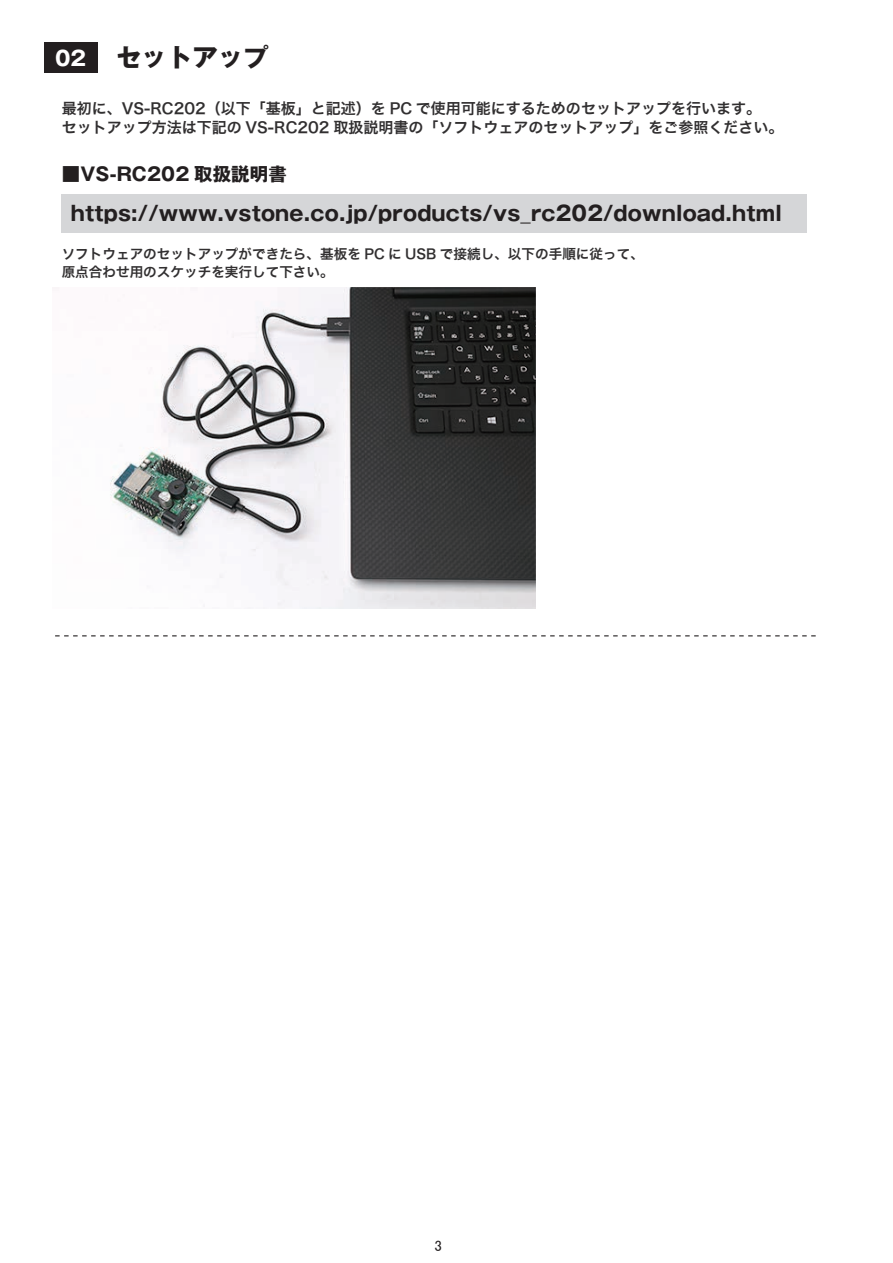
<style>
.page{position:relative;width:893px;height:1263px;background:#fff}
.page>*{position:absolute;margin:0;border:0;box-sizing:border-box;transform-origin:0 0}
.t1{font:700 25.5px "Gothic MB101 Pro";color:#231f20}
.t2{font:700 20.55px "Gothic MB101 Pro";letter-spacing:.01em;color:#231f20}
.t3{font:700 18.45px "Gothic MB101 Pro";letter-spacing:.01em;color:#231f20}
.t4{font:15px/18.3px "Hiragino Kaku W6 90 msp RKSJ H";color:#312f30}
.t5{font:15px "MS P Gothic";color:#231f20}
.t6{font:13.65px/18.3px "Hiragino Kaku W6 90 msp RKSJ H";color:#312f30}
.s1{font-size:20.4px;color:#fff}
</style>
<div class="page">
<img style="left:110px;top:288px;width:426px;height:321px">
<div style="left:62px;top:195px;width:745px;height:38px;background:#d5d6d8"></div>
<svg style="left:55px;top:635px;width:761px;height:1px"></svg>
<div style="left:44px;top:42px;width:53px;height:31px;background:#231f20"></div>
<h1 class="t1" style="left:55px;top:36px;width:215px"><span class="s1">02</span> セットアップ</h1>
<p class="t4" style="left:62px;top:100px;width:723px">最初に、VS-RC202（以下「基板」と記述）を PC で使用可能にするためのセットアップを行います。<br>セットアップ方法は下記の VS-RC202 取扱説明書の「ソフトウェアのセットアップ」をご参照ください。</p>
<p class="t3" style="left:62px;top:159px;width:226px">■VS-RC202 取扱説明書</p>
<h2 class="t2" style="left:71px;top:197px;width:712px">https://www.vstone.co.jp/products/vs_rc202/download.html</h2>
<p class="t6" style="left:62px;top:245px;width:584px">ソフトウェアのセットアップができたら、基板を PC に USB で接続し、以下の手順に従って、原点合わせ用のスケッチを実行して下さい。</p>
<p class="t5" style="left:434px;top:1238px;width:9px">3</p>
</div>
